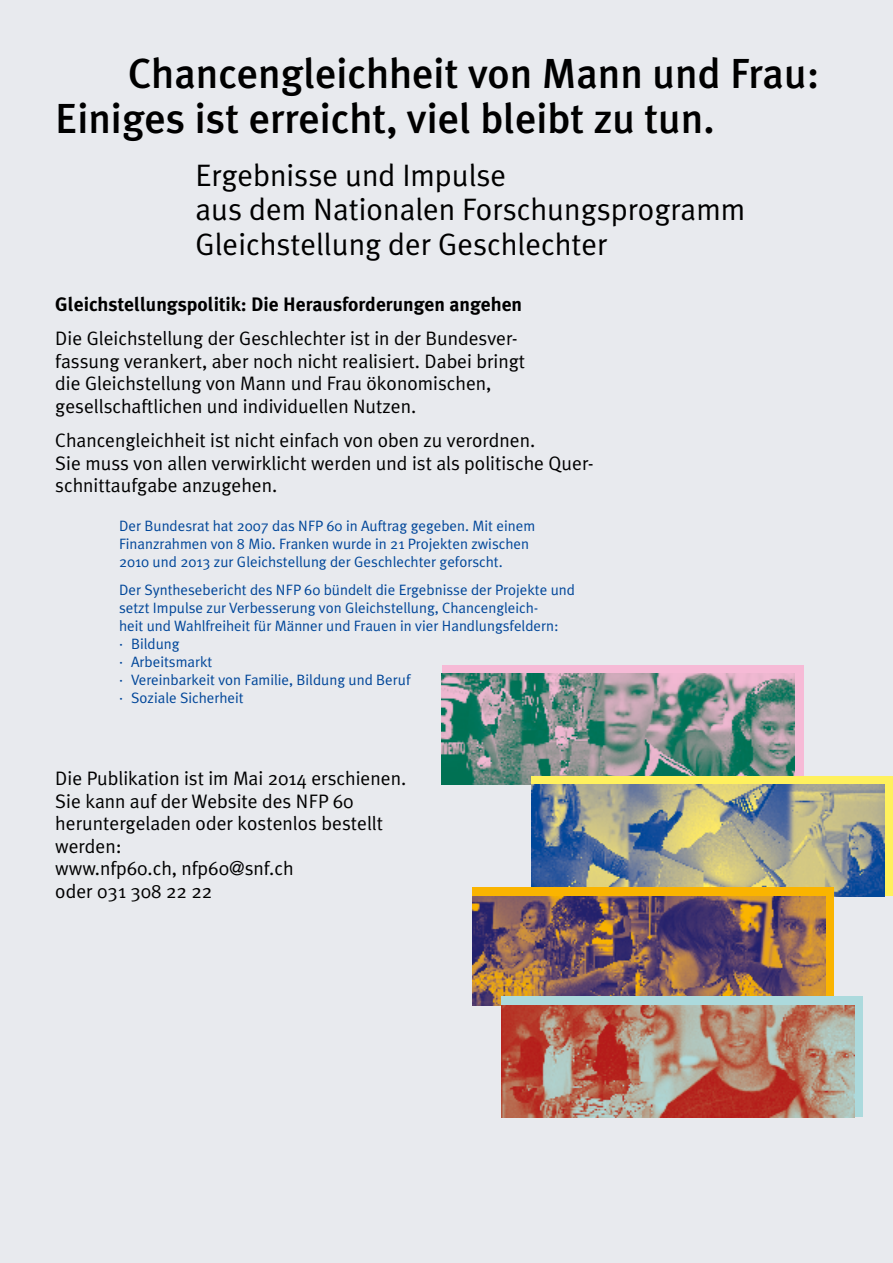
<style>
.page{position:relative;width:893px;height:1263px;background:#e8eaee}
.page>*{position:absolute;margin:0;border:0;box-sizing:border-box;transform-origin:0 0}
.t1{font:500 42px/45px "Meta Plus";color:#000}
.t2{font:31.05px/34.2px "Meta Plus Normal";color:#000}
.t3{font:19.5px/22.5px "Meta Plus Normal";color:#000}
.t4{font:700 19.5px "Meta Plus";color:#000}
.t5{font:15px/18px "Meta Plus Normal";color:#004699}
</style>
<div class="page">
<div style="left:442px;top:665px;width:361px;height:120px;background:#f6bad6"></div>
<img style="left:442px;top:673px;width:353px;height:112px">
<div style="left:531px;top:776px;width:362px;height:120px;background:#fff15d"></div>
<img style="left:531px;top:785px;width:353px;height:111px">
<div style="left:473px;top:888px;width:361px;height:117px;background:#fab400"></div>
<img style="left:473px;top:896px;width:352px;height:109px">
<div style="left:501px;top:996px;width:362px;height:121px;background:#acdadd"></div>
<img style="left:501px;top:1005px;width:353px;height:112px">
<h1 class="t1" style="left:55px;top:51px;width:766px;text-indent:73px">Chancengleichheit von Mann und Frau:<br>Einiges ist erreicht, viel bleibt zu tun.</h1>
<h2 class="t2" style="left:196px;top:158px;width:551px">Ergebnisse und Impulse<br>aus dem Nationalen Forschungsprogramm<br>Gleichstellung der Geschlechter</h2>
<p class="t4" style="left:55px;top:293px;width:468px">Gleichstellungspolitik: Die Herausforderungen angehen</p>
<p class="t3" style="left:55px;top:327px;width:471px">Die Gleichstellung der Geschlechter ist in der Bundesver&shy;fassung verankert, aber noch nicht realisiert. Dabei bringt die Gleichstellung von Mann und Frau ökonomischen, gesellschaftlichen und individuellen Nutzen.</p>
<p class="t3" style="left:55px;top:429px;width:540px">Chancengleichheit ist nicht einfach von oben zu verordnen.<br>Sie muss von allen verwirklicht werden und ist als politische Quer&shy;schnittaufgabe anzugehen.</p>
<p class="t5" style="left:119px;top:516px;width:418px">Der Bundesrat hat 2007 das NFP 60 in Auftrag gegeben. Mit einem<br>Finanzrahmen von 8 Mio. Franken wurde in 21 Projekten zwischen<br>2010 und 2013 zur Gleichstellung der Geschlechter geforscht.</p>
<p class="t5" style="left:119px;top:581px;width:457px">Der Synthesebericht des NFP 60 bündelt die Ergebnisse der Projekte und setzt Impulse zur Verbesserung von Gleichstellung, Chancengleich-<br>heit und Wahlfreiheit für Männer und Frauen in vier Handlungsfeldern:<br>· Bildung<br>· Arbeitsmarkt<br>· Vereinbarkeit von Familie, Bildung und Beruf<br>· Soziale Sicherheit</p>
<p class="t3" style="left:55px;top:767px;width:352px">Die Publikation ist im Mai 2014 erschienen.<br>Sie kann auf der Website des NFP 60 heruntergeladen oder kostenlos bestellt werden:<br>www.nfp60.ch, nfp60@snf.ch<br>oder 031 308 22 22</p>
</div>
